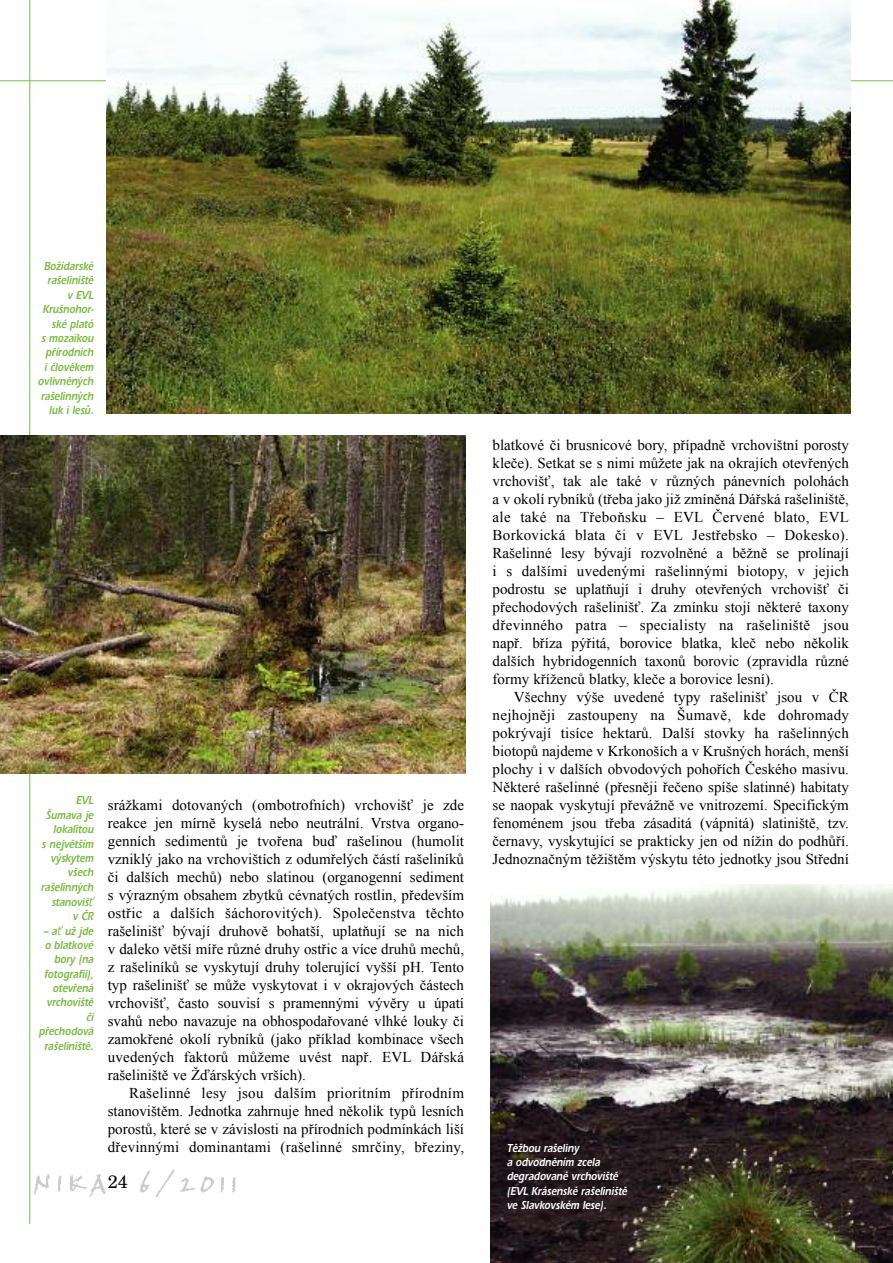
<style>
.page{position:relative;width:893px;height:1263px;background:#fff}
.page>*{position:absolute;margin:0;border:0;box-sizing:border-box;transform-origin:0 0}
.t1{font:18px "Century CE";color:#000}
.t2{font:15px/18px "Times New Roman";color:#000;text-align:justify}
.t3{font:italic 12px/14.4px "Expect Black CE";color:#7abc41;text-align:right;scale:.8 1}
.t4{font:italic 12px/14.4px "Expect Black CE";color:#fff;scale:.8 1}
.s1{font-family:"Tahoma"}
</style>
<div class="page">
<img style="left:490px;top:884px;width:403px;height:379px">
<hr style="left:29px;top:0;width:1px;height:1224px;background:#7abc41">
<hr style="left:0;top:80px;width:893px;height:1px;background:#7abc41">
<img style="left:106px;top:0;width:744px;height:414px">
<img style="left:29px;top:1165px;width:207px;height:47px">
<img style="left:0;top:435px;width:466px;height:339px">
<p class="t3" style="left:38px;top:260px;width:73px">Božídarské rašeliniště v EVL<br>Krušnohor&shy;ské plató<br>s mozaikou přírodních<br>i člověkem ovlivněných rašelinných luk i lesů.</p>
<p class="t3" style="left:41px;top:794px;width:69px">EVL<br>Šumava je lokalitou<br>s největším výskytem všech rašelinných</p>
<p class="t3" style="left:51px;top:897px;width:56px;line-height:13.5px">stanoviš<span class="s1">ť </span>vČR</p>
<p class="t3" style="left:39px;top:925px;width:72px">– a<span class="s1">ť</span> už jde o blatkové bory (na fotografii), otevřená vrchoviště či přechodová rašeliniště.</p>
<p class="t2" style="left:108px;top:796px;width:358px">srážkami dotovaných (ombotrofních) vrchovišť je zde reakce jen mírně kyselá nebo neutrální. Vrstva organo&shy;genních sedimentů je tvořena buď rašelinou (humolit vzniklý jako na vrchovištích z odumřelých částí rašeliníků či dalších mechů) nebo slatinou (organogenní sediment s výrazným obsahem zbytků cévnatých rostlin, především ostřic a dalších šáchorovitých). Společenstva těchto rašelinišť bývají druhově bohatší, uplatňují se na nich v daleko větší míře různé druhy ostřic a více druhů mechů, z rašeliníků se vyskytují druhy tolerující vyšší pH. Tento typ rašelinišť se může vyskytovat i v okrajových částech vrchovišť, často souvisí s pramennými vývěry u úpatí svahů nebo navazuje na obhospodařované vlhké louky či zamokřené okolí rybníků (jako příklad kombinace všech uvedených faktorů můžeme uvést např. EVL Dářská rašeliniště ve Žďárských vrších).</p>
<p class="t2" style="left:108px;top:1084px;width:358px;text-indent:21px">Rašelinné lesy jsou dalším prioritním přírodním stanovištěm. Jednotka zahrnuje hned několik typů lesních porostů, které se v závislosti na přírodních podmínkách liší dřevinnými dominantami (rašelinné smrčiny, březiny,</p>
<p class="t1" style="left:108px;top:1175px;width:22px">24</p>
<p class="t2" style="left:493px;top:436px;width:358px">blatkové či brusnicové bory, případně vrchovištní porosty kleče). Setkat se s nimi můžete jak na okrajích otevřených vrchovišť, tak ale také v různých pánevních polohách a v okolí rybníků (třeba jako již zmíněná Dářská rašeliniště, ale také na Třeboňsku – EVL Červené blato, EVL Borkovická blata či v EVL Jestřebsko – Dokesko).<br>Rašelinné lesy bývají rozvolněné a běžně se prolínají i s dalšími uvedenými rašelinnými biotopy, v jejich podrostu se uplatňují i druhy otevřených vrchovišť či přechodových rašelinišť. Za zmínku stojí některé taxony dřevinného patra – specialisty na rašeliniště jsou např. bříza pýřitá, borovice blatka, kleč nebo několik dalších hybridogenních taxonů borovic (zpravidla různé formy kříženců blatky, kleče a borovice lesní).</p>
<p class="t2" style="left:493px;top:688px;width:358px;text-indent:21px">Všechny výše uvedené typy rašelinišť jsou v ČR nejhojněji zastoupeny na Šumavě, kde dohromady pokrývají tisíce hektarů. Další stovky ha rašelinných biotopů najdeme v Krkonoších a v Krušných horách, menší plochy i v dalších obvodových pohořích Českého masivu.<br>Některé rašelinné (přesněji řečeno spíše slatinné) habitaty se naopak vyskytují převážně ve vnitrozemí. Specifickým fenoménem jsou třeba zásaditá (vápnitá) slatiniště, tzv. černavy, vyskytující se prakticky jen od nížin do podhůří.<br>Jednoznačným těžištěm výskytu této jednotky jsou Střední</p>
<p class="t4" style="left:507px;top:1142px;width:154px">Těžbou rašeliny<br>a odvodněním zcela degradované vrchoviště (EVL Krásenské rašeliniště ve Slavkovském lese).</p>
</div>
